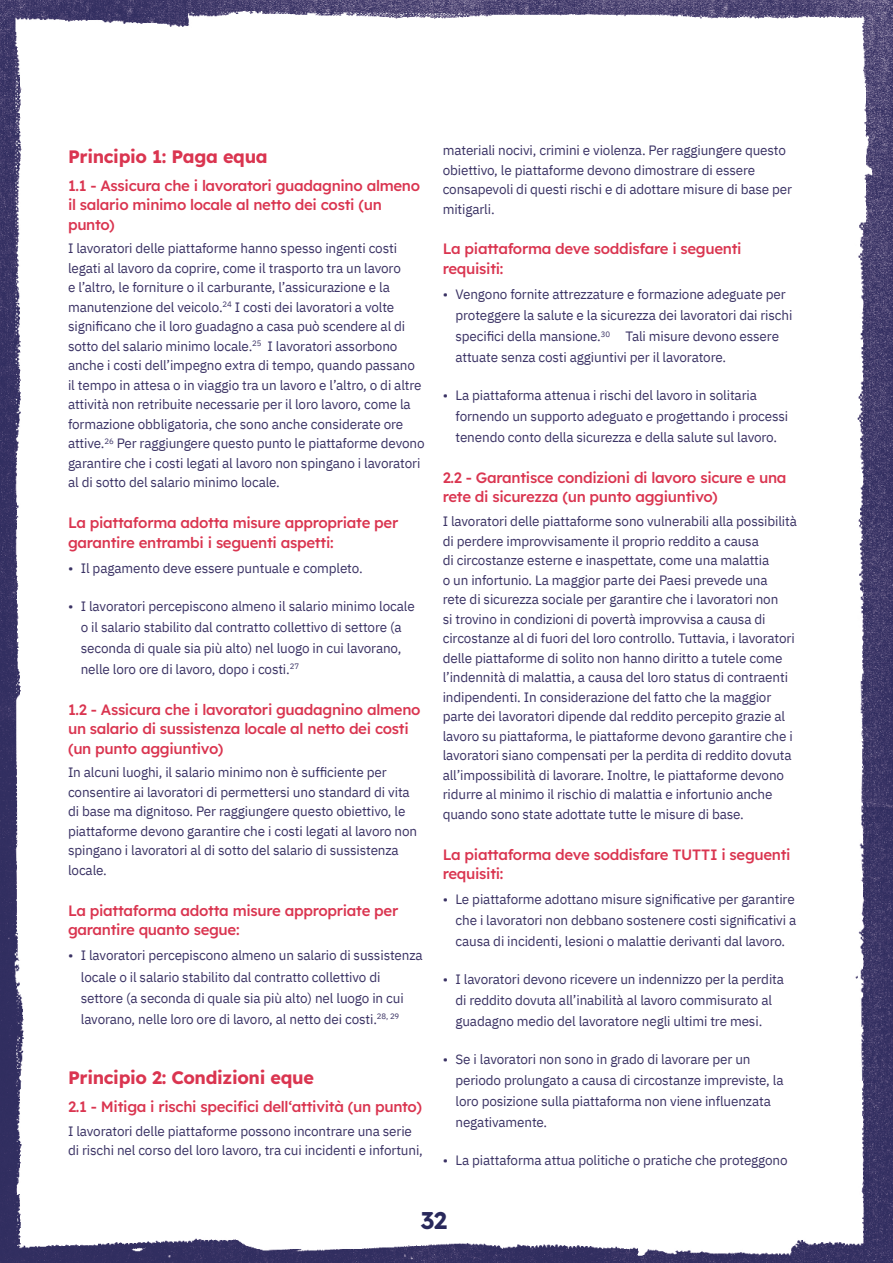
<style>
.page{position:relative;width:893px;height:1263px;background:#fff}
.page>*{position:absolute;margin:0;border:0;box-sizing:border-box;transform-origin:0 0}
.t1{font:700 24px "Lexend";color:#28285b}
.t2{font:700 18px "Lexend";letter-spacing:-.02em;color:#da3550}
.t3{font:500 15px/19.5px "Lexend";letter-spacing:-.02em;color:#da3550}
.t4{font:13.5px/19.5px "IBM Plex Sans";letter-spacing:-.01em;color:#3a3264}
</style>
<div class="page">
<img style="left:0;top:0;width:893px;height:1263px">
<h2 class="t2" style="left:68px;top:142px;width:201px">Principio 1: Paga equa</h2>
<p class="t3" style="left:68px;top:174px;width:354px">1.1 - Assicura che i lavoratori guadagnino almeno il salario minimo locale al netto dei costi (un punto)</p>
<p class="t4" style="left:68px;top:238px;width:358px">I lavoratori delle piattaforme hanno spesso ingenti costi legati al lavoro da coprire, come il trasporto tra un lavoro<br>e l’altro, le forniture o il carburante, l’assicurazione e la manutenzione del veicolo.<sup>24</sup> I costi dei lavoratori a volte significano che il loro guadagno a casa può scendere al di sotto del salario minimo locale.<sup>25</sup> I lavoratori assorbono anche i costi dell’impegno extra di tempo, quando passano il tempo in attesa o in viaggio tra un lavoro e l’altro, o di altre attività non retribuite necessarie per il loro lavoro, come la formazione obbligatoria, che sono anche considerate ore attive.<sup>26</sup> Per raggiungere questo punto le piattaforme devono garantire che i costi legati al lavoro non spingano i lavoratori al di sotto del salario minimo locale.</p>
<p class="t3" style="left:68px;top:512px;width:332px">La piattaforma adotta misure appropriate per garantire entrambi i seguenti aspetti:</p>
<p class="t4" style="left:68px;top:557px;width:296px">• Il pagamento deve essere puntuale e completo.</p>
<p class="t4" style="left:81px;top:594px;width:335px;line-height:21px;text-indent:-13px">• I lavoratori percepiscono almeno il salario minimo locale o il salario stabilito dal contratto collettivo di settore (a seconda di quale sia più alto) nel luogo in cui lavorano, nelle loro ore di lavoro, dopo i costi.<sup>27</sup></p>
<p class="t3" style="left:68px;top:699px;width:354px">1.2 - Assicura che i lavoratori guadagnino almeno un salario di sussistenza locale al netto dei costi (un punto aggiuntivo)</p>
<p class="t4" style="left:68px;top:762px;width:351px">In alcuni luoghi, il salario minimo non è sufficiente per consentire ai lavoratori di permettersi uno standard di vita di base ma dignitoso. Per raggiungere questo obiettivo, le piattaforme devono garantire che i costi legati al lavoro non spingano i lavoratori al di sotto del salario di sussistenza locale.</p>
<p class="t3" style="left:68px;top:900px;width:332px">La piattaforma adotta misure appropriate per garantire quanto segue:</p>
<p class="t4" style="left:81px;top:944px;width:343px;line-height:21px;text-indent:-13px">• I lavoratori percepiscono almeno un salario di sussistenza locale o il salario stabilito dal contratto collettivo di settore (a seconda di quale sia più alto) nel luogo in cui lavorano, nelle loro ore di lavoro, al netto dei costi.<sup>28,</sup> <sup>29</sup></p>
<h2 class="t2" style="left:68px;top:1063px;width:247px">Principio 2: Condizioni eque</h2>
<p class="t3" style="left:68px;top:1096px;width:355px">2.1 - Mitiga i rischi specifici dell‘attività (un punto)</p>
<p class="t4" style="left:68px;top:1120px;width:356px">I lavoratori delle piattaforme possono incontrare una serie di rischi nel corso del loro lavoro, tra cui incidenti e infortuni,</p>
<p class="t4" style="left:443px;top:139px;width:351px">materiali nocivi, crimini e violenza. Per raggiungere questo obiettivo, le piattaforme devono dimostrare di essere consapevoli di questi rischi e di adottare misure di base per mitigarli.</p>
<p class="t3" style="left:443px;top:238px;width:300px">La piattaforma deve soddisfare i seguenti requisiti:</p>
<p class="t4" style="left:455px;top:283px;width:338px;line-height:21px;text-indent:-13px">• Vengono fornite attrezzature e formazione adeguate per proteggere la salute e la sicurezza dei lavoratori dai rischi specifici della mansione.<sup>30</sup> Tali misure devono essere attuate senza costi aggiuntivi per il lavoratore.</p>
<p class="t4" style="left:455px;top:384px;width:334px;line-height:21px;text-indent:-13px">• La piattaforma attenua i rischi del lavoro in solitaria fornendo un supporto adeguato e progettando i processi tenendo conto della sicurezza e della salute sul lavoro.</p>
<p class="t3" style="left:443px;top:467px;width:345px">2.2 - Garantisce condizioni di lavoro sicure e una rete di sicurezza (un punto aggiuntivo)</p>
<p class="t4" style="left:443px;top:510px;width:356px">I lavoratori delle piattaforme sono vulnerabili alla possibilità di perdere improvvisamente il proprio reddito a causa<br>di circostanze esterne e inaspettate, come una malattia<br>o un infortunio. La maggior parte dei Paesi prevede una<br>rete di sicurezza sociale per garantire che i lavoratori non<br>si trovino in condizioni di povertà improvvisa a causa di circostanze al di fuori del loro controllo. Tuttavia, i lavoratori delle piattaforme di solito non hanno diritto a tutele come l’indennità di malattia, a causa del loro status di contraenti indipendenti. In considerazione del fatto che la maggior parte dei lavoratori dipende dal reddito percepito grazie al lavoro su piattaforma, le piattaforme devono garantire che i lavoratori siano compensati per la perdita di reddito dovuta all’impossibilità di lavorare. Inoltre, le piattaforme devono ridurre al minimo il rischio di malattia e infortunio anche quando sono state adottate tutte le misure di base.</p>
<p class="t3" style="left:443px;top:843px;width:349px">La piattaforma deve soddisfare TUTTI i seguenti requisiti:</p>
<p class="t4" style="left:455px;top:888px;width:342px;line-height:21px;text-align:justify;text-indent:-13px">• Le piattaforme adottano misure significative per garantire che i lavoratori non debbano sostenere costi significativi a causa di incidenti, lesioni o malattie derivanti dal lavoro.</p>
<p class="t4" style="left:455px;top:968px;width:330px;line-height:21px;text-indent:-13px">• I lavoratori devono ricevere un indennizzo per la perdita di reddito dovuta all’inabilità al lavoro commisurato al guadagno medio del lavoratore negli ultimi tre mesi.</p>
<p class="t4" style="left:455px;top:1048px;width:330px;line-height:21px;text-indent:-13px">• Se i lavoratori non sono in grado di lavorare per un periodo prolungato a causa di circostanze impreviste, la loro posizione sulla piattaforma non viene influenzata negativamente.</p>
<p class="t4" style="left:443px;top:1150px;width:346px">• La piattaforma attua politiche o pratiche che proteggono</p>
<h1 class="t1" style="left:420px;top:1202px;width:28px">32</h1>
</div>
